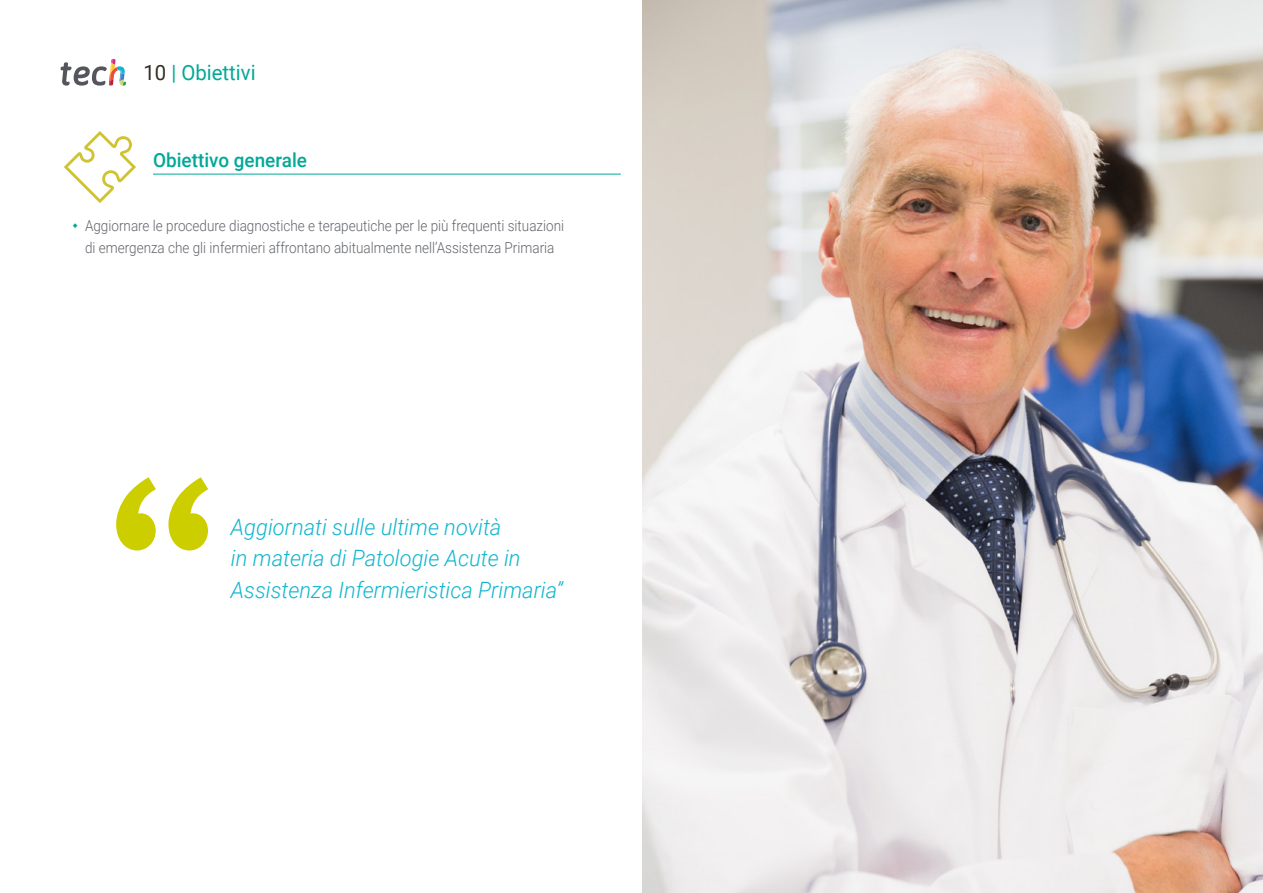
<style>
.page{position:relative;width:1263px;height:893px;background:#fff}
.page>*{position:absolute;margin:0;border:0;box-sizing:border-box;transform-origin:0 0}
.t1{font:italic 300 22.5px/31.5px "Roboto";color:#0fb6cf}
.t2{font:21px "Roboto";color:#00a996}
.t3{font:500 19.5px "Roboto";color:#00a996}
.t4{font:300 15px/22.5px "Roboto";color:#61646a;scale:.9 1}
.s1{color:#312e20}
</style>
<div class="page">
<hr style="left:153px;top:174px;width:468px;height:1px;background:#00a996">
<svg style="left:64px;top:131px;width:72px;height:72px"></svg>
<img style="left:642px;top:0;width:621px;height:893px">
<svg style="left:61px;top:59px;width:65px;height:27px"></svg>
<svg style="left:116px;top:477px;width:92px;height:73px"></svg>
<h2 class="t2" style="left:144px;top:57px;width:114px"><span class="s1">10</span> | Obiettivi</h2>
<h3 class="t3" style="left:153px;top:146px;width:155px">Obiettivo generale</h3>
<p class="t4" style="left:85px;top:213px;width:534px">Aggiornare le procedure diagnostiche e terapeutiche per le più frequenti situazioni di emergenza che gli infermieri affrontano abitualmente nell’Assistenza Primaria</p>
<h1 class="t1" style="left:231px;top:510px;width:333px">Aggiornati sulle ultime novità<br>in materia di Patologie Acute in<br>Assistenza Infermieristica Primaria”</h1>
</div>
